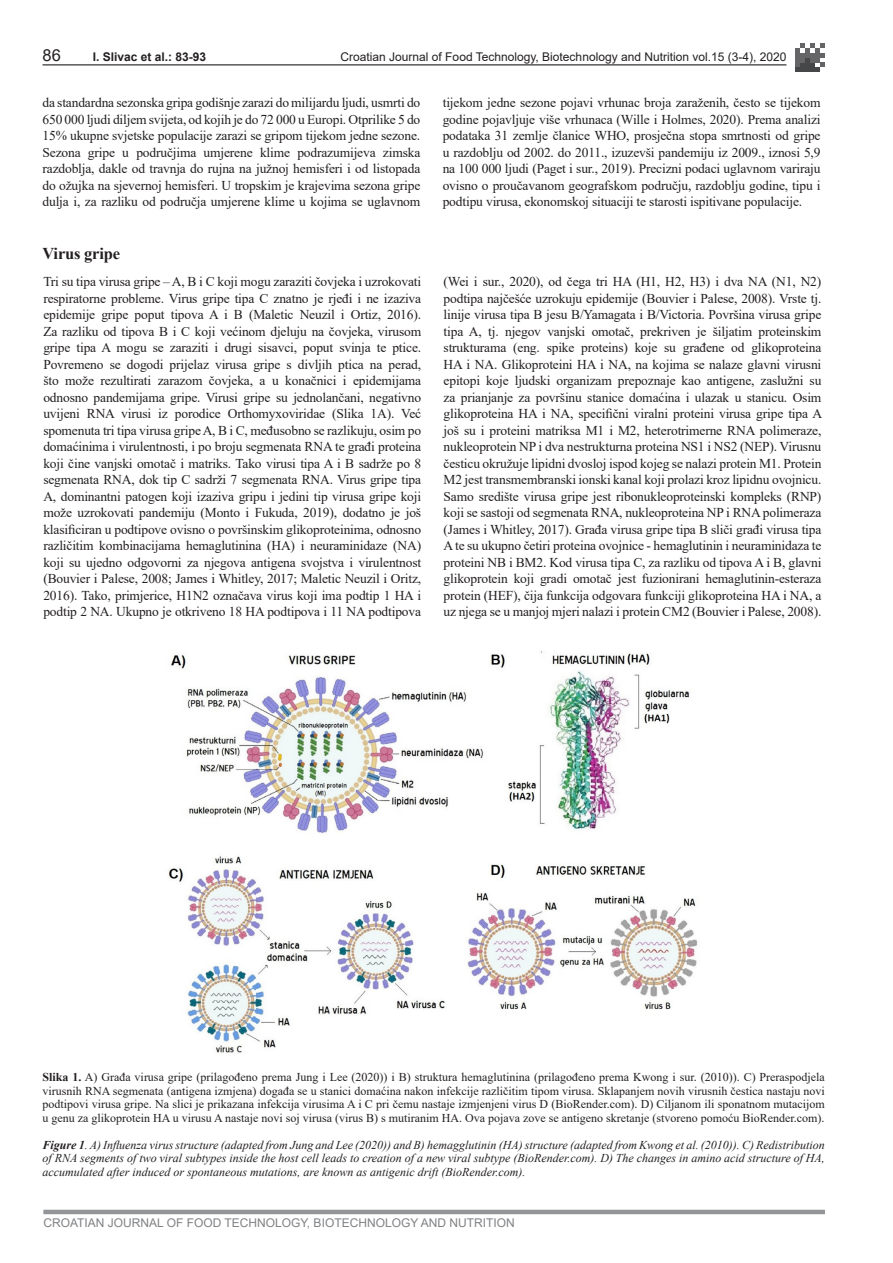
<style>
.page{position:relative;width:893px;height:1263px;background:#fff}
.page>*{position:absolute;margin:0;border:0;box-sizing:border-box;transform-origin:0 0}
.t1{font:700 16.5px "Times New Roman";letter-spacing:-.01em;color:#231f20}
.t2{font:16.5px "Arial";color:#231f20}
.t3{font:13.5px/16.5px "Times New Roman";letter-spacing:-.01em;color:#231f20;text-align:justify}
.t4{font:12px/13.5px "Times New Roman";color:#231f20;text-align:justify}
.t5{font:italic 12px/13.5px "Times New Roman";color:#231f20;text-align:justify}
.t6{font:12px "Arial";color:#231f20}
.t7{font:12px "Arial";color:#808285}
.t8{font:700 12px "Arial";color:#231f20}
.s1{font-weight:700}
</style>
<div class="page">
<hr style="left:43px;top:64px;width:743px;height:2px;background:#57585a">
<hr style="left:43px;top:1210px;width:782px;height:4px;background:#939598">
<svg style="left:796px;top:43px;width:29px;height:29px"></svg>
<img style="left:168px;top:650px;width:530px;height:403px">
<p class="t2" style="left:43px;top:44px;width:20px">86</p>
<p class="t6" style="left:341px;top:49px;width:447px">Croatian Journal of Food Technology, Biotechnology and Nutrition vol.15 (3-4), 2020</p>
<p class="t8" style="left:93px;top:48px;width:115px">I. Slivac et al.: 83-93</p>
<p class="t3" style="left:43px;top:94px;width:379px">da standardna sezonska gripa godišnje zarazi do milijardu ljudi, usmrti do 650 000 ljudi diljem svijeta, od kojih je do 72 000 u Europi. Otprilike 5 do 15% ukupne svjetske populacije zarazi se gripom tijekom jedne sezone.<br>Sezona gripe u područjima umjerene klime podrazumijeva zimska razdoblja, dakle od travnja do rujna na južnoj hemisferi i od listopada do ožujka na sjevernoj hemisferi. U tropskim je krajevima sezona gripe dulja i, za razliku od područja umjerene klime u kojima se uglavnom</p>
<p class="t3" style="left:443px;top:94px;width:379px">tijekom jedne sezone pojavi vrhunac broja zaraženih, često se tijekom godine pojavljuje više vrhunaca (Wille i Holmes, 2020). Prema analizi podataka 31 zemlje članice WHO, prosječna stopa smrtnosti od gripe u razdoblju od 2002. do 2011., izuzevši pandemiju iz 2009., iznosi 5,9 na 100 000 ljudi (Paget i sur., 2019). Precizni podaci uglavnom variraju ovisno o proučavanom geografskom području, razdoblju godine, tipu i podtipu virusa, ekonomskoj situaciji te starosti ispitivane populacije.</p>
<p class="t1" style="left:43px;top:242px;width:79px">Virus gripe</p>
<p class="t3" style="left:43px;top:273px;width:379px">Tri su tipa virusa gripe – A, B i C koji mogu zaraziti čovjeka i uzrokovati respiratorne probleme. Virus gripe tipa C znatno je rjeđi i ne izaziva epidemije gripe poput tipova A i B (Maletic Neuzil i Ortiz, 2016).<br>Za razliku od tipova B i C koji većinom djeluju na čovjeka, virusom gripe tipa A mogu se zaraziti i drugi sisavci, poput svinja te ptice.<br>Povremeno se dogodi prijelaz virusa gripe s divljih ptica na perad, što može rezultirati zarazom čovjeka, a u konačnici i epidemijama odnosno pandemijama gripe. Virusi gripe su jednolančani, negativno uvijeni RNA virusi iz porodice Orthomyxoviridae (Slika 1A). Već spomenuta tri tipa virusa gripe A, B i C, međusobno se razlikuju, osim po domaćinima i virulentnosti, i po broju segmenata RNA te građi proteina koji čine vanjski omotač i matriks. Tako virusi tipa A i B sadrže po 8 segmenata RNA, dok tip C sadrži 7 segmenata RNA. Virus gripe tipa A, dominantni patogen koji izaziva gripu i jedini tip virusa gripe koji može uzrokovati pandemiju (Monto i Fukuda, 2019), dodatno je još klasificiran u podtipove ovisno o površinskim glikoproteinima, odnosno različitim kombinacijama hemaglutinina (HA) i neuraminidaze (NA) koji su ujedno odgovorni za njegova antigena svojstva i virulentnost (Bouvier i Palese, 2008; James i Whitley, 2017; Maletic Neuzil i Oritz, 2016). Tako, primjerice, H1N2 označava virus koji ima podtip 1 HA i podtip 2 NA. Ukupno je otkriveno 18 HA podtipova i 11 NA podtipova</p>
<p class="t3" style="left:444px;top:273px;width:380px">(Wei i sur., 2020), od čega tri HA (H1, H2, H3) i dva NA (N1, N2) podtipa najčešće uzrokuju epidemije (Bouvier i Palese, 2008). Vrste tj. linije virusa tipa B jesu B/Yamagata i B/Victoria. Površina virusa gripe tipa A, tj. njegov vanjski omotač, prekriven je šiljatim proteinskim strukturama (eng. spike proteins) koje su građene od glikoproteina HA i NA. Glikoproteini HA i NA, na kojima se nalaze glavni virusni epitopi koje ljudski organizam prepoznaje kao antigene, zaslužni su za prianjanje za površinu stanice domaćina i ulazak u stanicu. Osim glikoproteina HA i NA, specifični viralni proteini virusa gripe tipa A još su i proteini matriksa M1 i M2, heterotrimerne RNA polimeraze, nukleoprotein NP i dva nestrukturna proteina NS1 i NS2 (NEP). Virusnu česticu okružuje lipidni dvosloj ispod kojeg se nalazi protein M1. Protein M2 jest transmembranski ionski kanal koji prolazi kroz lipidnu ovojnicu.<br>Samo središte virusa gripe jest ribonukleoproteinski kompleks (RNP) koji se sastoji od segmenata RNA, nukleoproteina NP i RNA polimeraza (James i Whitley, 2017). Građa virusa gripe tipa B sliči građi virusa tipa A te su ukupno četiri proteina ovojnice - hemaglutinin i neuraminidaza te proteini NB i BM2. Kod virusa tipa C, za razliku od tipova A i B, glavni glikoprotein koji gradi omotač jest fuzionirani hemaglutinin-esteraza protein (HEF), čija funkcija odgovara funkciji glikoproteina HA i NA, a uz njega se u manjoj mjeri nalazi i protein CM2 (Bouvier i Palese, 2008).</p>
<p class="t4" style="left:43px;top:1070px;width:784px"><span class="s1">Slika 1.</span> A) Građa virusa gripe (prilagođeno prema Jung i Lee (2020)) i B) struktura hemaglutinina (prilagođeno prema Kwong i sur. (2010)). C) Preraspodjela virusnih RNA segmenata (antigena izmjena) događa se u stanici domaćina nakon infekcije različitim tipom virusa. Sklapanjem novih virusnih čestica nastaju novi podtipovi virusa gripe. Na slici je prikazana infekcija virusima A i C pri čemu nastaje izmjenjeni virus D (BioRender.com). D) Ciljanom ili sponatnom mutacijom u genu za glikoprotein HA u virusu A nastaje novi soj virusa (virus B) s mutiranim HA. Ova pojava zove se antigeno skretanje (stvoreno pomoću BioRender.com).</p>
<p class="t5" style="left:43px;top:1138px;width:784px"><span class="s1">Figure 1</span>. A) Influenza virus structure (adapted from Jung and Lee (2020)) and B) hemagglutinin (HA) structure (adapted from Kwong et al. (2010)). C) Redistribution of RNA segments of two viral subtypes inside the host cell leads to creation of a new viral subtype (BioRender.com). D) The changes in amino acid structure of HA, accumulated after induced or spontaneous mutations, are known as antigenic drift (BioRender.com).</p>
<p class="t7" style="left:43px;top:1214px;width:473px">CROATIAN JOURNAL OF FOOD TECHNOLOGY, BIOTECHNOLOGY AND NUTRITION</p>
</div>
